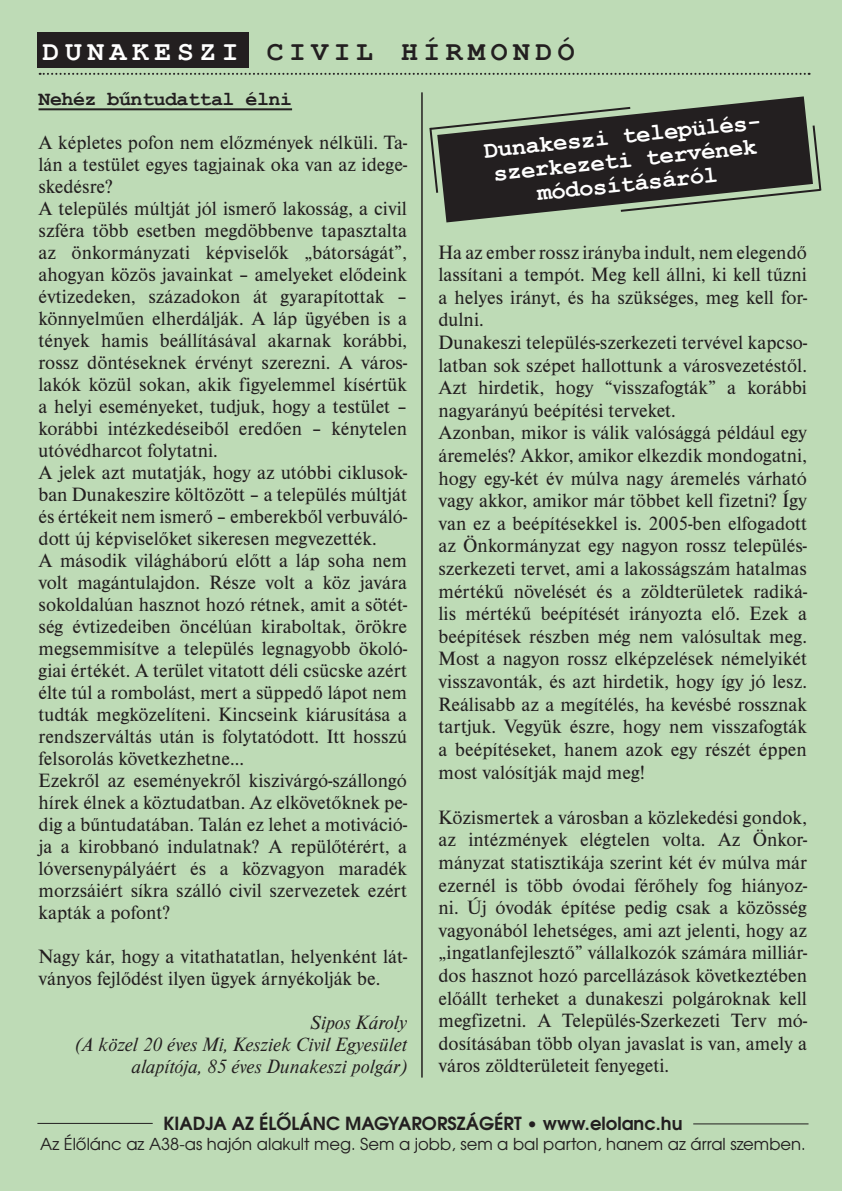
<style>
.page{position:relative;width:842px;height:1191px;background:#bedbb6}
.page>*{position:absolute;margin:0;border:0;box-sizing:border-box;transform-origin:0 0}
.t1{font:700 28px "Courier New";letter-spacing:.2em;color:#231f20}
.t2{font:700 24px/24px "Courier New";color:#fff;text-align:center}
.t3{font:20px/22px "Nimbus Rom DCE";color:#231f20}
.t4{font:italic 20px/22px "Nimbus Rom DCE";color:#231f20;text-align:right}
.t5{font:700 20px "Courier New";letter-spacing:-.025em;color:#231f20}
.t6{font:600 18px "Avant Gar Got Itc LCE";color:#231f20}
.t7{font:16.4px "Avant Gar Got Itc LCE";color:#231f20}
.s1{color:#fff}
</style>
<div class="page">
<hr style="left:37px;top:1122px;width:116px;height:1px;background:#231f20">
<hr style="left:693px;top:1123px;width:115px;height:1px;background:#231f20">
<svg style="left:40px;top:73px;width:770px;height:2px"></svg>
<div style="left:38px;top:32px;width:211px;height:36px;background:#231f20"></div>
<hr style="left:39px;top:108px;width:253px;height:2px;background:#231f20">
<hr style="left:421px;top:92px;width:2px;height:985px;background:#231f20">
<svg style="left:445px;top:96px;width:360px;height:126px"></svg>
<svg style="left:429px;top:106px;width:393px;height:107px"></svg>
<h1 class="t1" style="left:43px;top:33px;width:533px"><span class="s1">DUNAKESZI</span> CIVIL HÍRMONDÓ</h1>
<p class="t5" style="left:39px;top:86px;width:255px">Nehéz bűntudattal élni</p>
<p class="t3" style="left:39px;top:131px;width:370px">A képletes pofon nem előzmények nélküli. Ta&shy;lán a testület egyes tagjainak oka van az idege&shy;skedésre?<br>A település múltját jól ismerő lakosság, a civil szféra több esetben megdöbbenve tapasztalta az önkormányzati képviselők „bátorságát”, ahogyan közös javainkat – amelyeket elődeink évtizedeken, századokon át gyarapítottak – könnyelműen elherdálják. A láp ügyében is a tények hamis beállításával akarnak korábbi, rossz döntéseknek érvényt szerezni. A város&shy;lakók közül sokan, akik figyelemmel kísértük a helyi eseményeket, tudjuk, hogy a testület – korábbi intézkedéseiből eredően – kénytelen utóvédharcot folytatni.<br>A jelek azt mutatják, hogy az utóbbi ciklusok&shy;ban Dunakeszire költözött – a település múltját és értékeit nem ismerő – emberekből verbuváló&shy;dott új képviselőket sikeresen megvezették.<br>A második világháború előtt a láp soha nem volt magántulajdon. Része volt a köz javára sokoldalúan hasznot hozó rétnek, amit a sötét&shy;ség évtizedeiben öncélúan kiraboltak, örökre megsemmisítve a település legnagyobb ökoló&shy;giai értékét. A terület vitatott déli csücske azért élte túl a rombolást, mert a süppedő lápot nem tudták megközelíteni. Kincseink kiárusítása a rendszerváltás után is folytatódott. Itt hosszú felsorolás következhetne…<br>Ezekről az eseményekről kiszivárgó-szállongó hírek élnek a köztudatban. Az elkövetőknek pe&shy;dig a bűntudatában. Talán ez lehet a motiváció&shy;ja a kirobbanó indulatnak? A repülőtérért, a lóversenypályáért és a közvagyon maradék morzsáiért síkra szálló civil szervezetek ezért kapták a pofont?</p>
<p class="t3" style="left:39px;top:945px;width:370px">Nagy kár, hogy a vitathatatlan, helyenként lát&shy;ványos fejlődést ilyen ügyek árnyékolják be.</p>
<p class="t4" style="left:75px;top:1011px;width:333px">Sipos Károly<br>(A közel 20 éves Mi, Kesziek Civil Egyesület alapítója, 85 éves Dunakeszi polgár)</p>
<p class="t2" style="left:483px;top:137px;width:278px;rotate:-6deg">Dunakeszi település&shy;szerkezeti tervének módosításáról</p>
<p class="t3" style="left:438px;top:241px;width:370px;line-height:22.6px">Ha az ember rossz irányba indult, nem elegendő lassítani a tempót. Meg kell állni, ki kell tűzni a helyes irányt, és ha szükséges, meg kell for&shy;dulni.<br>Dunakeszi település-szerkezeti tervével kapcso&shy;latban sok szépet hallottunk a városvezetéstől.<br>Azt hirdetik, hogy “visszafogták” a korábbi nagyarányú beépítési terveket.<br>Azonban, mikor is válik valósággá például egy áremelés? Akkor, amikor elkezdik mondogatni, hogy egy-két év múlva nagy áremelés várható vagy akkor, amikor már többet kell fizetni? Így van ez a beépítésekkel is. 2005-ben elfogadott az Önkormányzat egy nagyon rossz település&shy;szerkezeti tervet, ami a lakosságszám hatalmas mértékű növelését és a zöldterületek radiká&shy;lis mértékű beépítését irányozta elő. Ezek a beépítések részben még nem valósultak meg.<br>Most a nagyon rossz elképzelések némelyikét visszavonták, és azt hirdetik, hogy így jó lesz.<br>Reálisabb az a megítélés, ha kevésbé rossznak tartjuk. Vegyük észre, hogy nem visszafogták a beépítéseket, hanem azok egy részét éppen most valósítják majd meg!</p>
<p class="t3" style="left:438px;top:806px;width:370px;line-height:22.6px;text-align:justify">Közismertek a városban a közlekedési gondok, az intézmények elégtelen volta. Az Önkor&shy;mányzat statisztikája szerint két év múlva már ezernél is több óvodai férőhely fog hiányoz&shy;ni. Új óvodák építése pedig csak a közösség vagyonából lehetséges, ami azt jelenti, hogy az „ingatlanfejlesztő” vállalkozók számára milliár&shy;dos hasznot hozó parcellázások következtében előállt terheket a dunakeszi polgároknak kell megfizetni. A Település-Szerkezeti Terv mó&shy;dosításában több olyan javaslat is van, amely a város zöldterületeit fenyegeti.</p>
<p class="t6" style="left:163px;top:1112px;width:521px">KIADJA AZ ÉLŐLÁNC MAGYARORSZÁGÉRT • www.elolanc.hu</p>
<p class="t7" style="left:40px;top:1134px;width:767px">Az Élőlánc az A38-as hajón alakult meg. Sem a jobb, sem a bal parton, hanem az árral szemben.</p>
</div>
